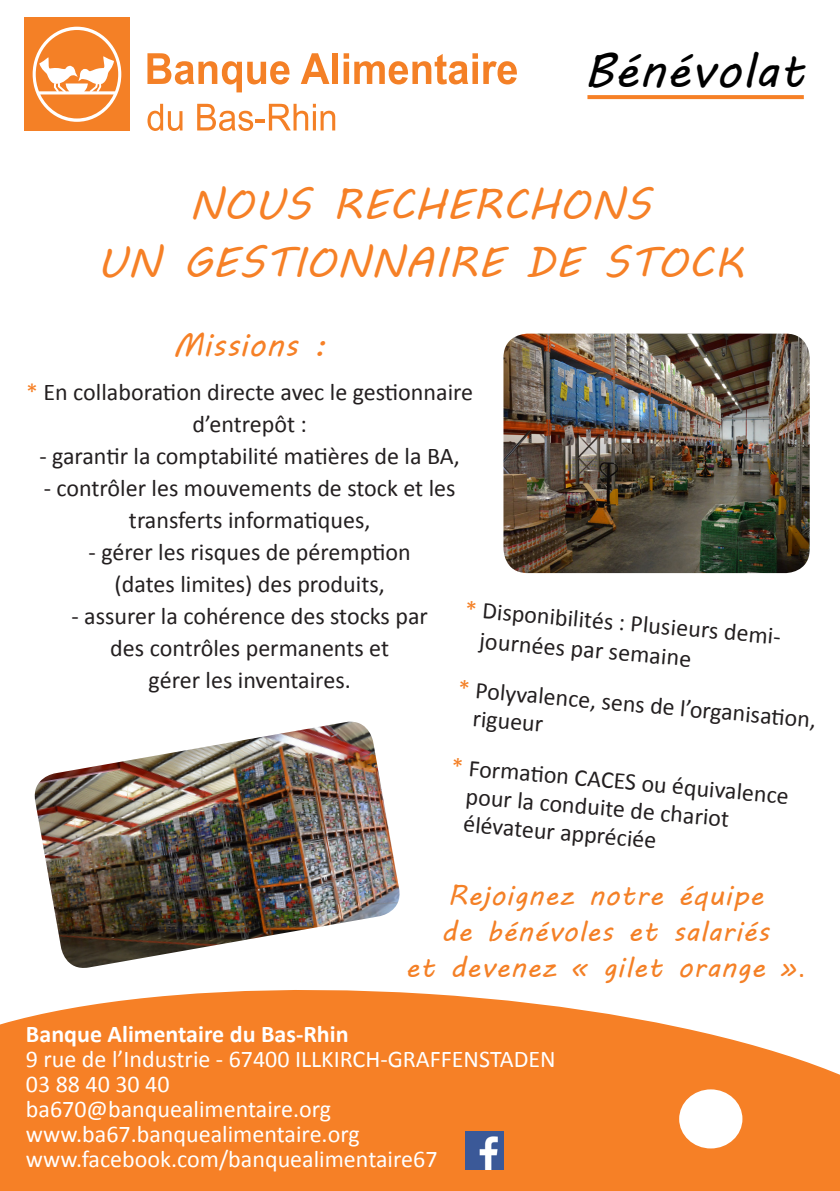
<style>
.page{position:relative;width:840px;height:1191px;background:#fff}
.page>*{position:absolute;margin:0;border:0;box-sizing:border-box;transform-origin:0 0}
.t1{font:48px "MV Boli";letter-spacing:.02em;color:#000}
.t2{font:42px "MV Boli";letter-spacing:.02em;color:#f68026}
.t3{font:32px "MV Boli";letter-spacing:.02em;color:#f68026}
.t4{font:28px "MV Boli";letter-spacing:.03em;color:#f48026}
.t5{font:24px/32px "Calibri";color:#231f20;text-align:center}
.t6{font:24px "Calibri";color:#fff}
.t7{font:700 24px "Calibri";color:#fff}
.s1{color:#f68026}
.s2{color:#f48026}
.s3{font-family:"Calibri"}
</style>
<div class="page">
<svg style="left:0;top:990px;width:839px;height:201px;fill:#f68026"></svg>
<div style="left:678px;top:1089px;width:64px;height:59px;background:#fff;border-radius:50%"></div>
<div style="left:24px;top:18px;width:106px;height:113px;background:#f48026"></div>
<svg style="left:147px;top:53px;width:142px;height:39px"></svg>
<svg style="left:300px;top:53px;width:29px;height:31px"></svg>
<div style="left:332px;top:53px;width:6px;height:31px;background:#f48026"></div>
<svg style="left:343px;top:53px;width:134px;height:31px"></svg>
<div style="left:472px;top:62px;width:5px;height:22px;background:#f48026"></div>
<svg style="left:483px;top:61px;width:33px;height:23px"></svg>
<svg style="left:33px;top:27px;width:88px;height:95px"></svg>
<svg style="left:147px;top:104px;width:35px;height:27px"></svg>
<svg style="left:197px;top:104px;width:138px;height:27px"></svg>
<img style="left:465px;top:1131px;width:38px;height:38px">
<img style="left:34px;top:721px;width:366px;height:247px">
<img style="left:503px;top:334px;width:306px;height:239px">
<svg style="left:587px;top:95px;width:216px;height:4px"></svg>
<p class="t1" style="left:584px;top:38px;width:222px">Bénévolat</p>
<p class="t2" style="left:189px;top:176px;width:462px">NOUS RECHERCHONS</p>
<p class="t2" style="left:97px;top:234px;width:647px">UN GESTIONNAIRE DE STOCK</p>
<p class="t3" style="left:173px;top:323px;width:155px">Missions :</p>
<p class="t5" style="left:26px;top:376px;width:448px"><span class="s1">*</span> En collaboration directe avec le gestionnaire d’entrepôt :</p>
<p class="t5" style="left:39px;top:440px;width:422px">- garantir la comptabilité matières de la BA,</p>
<p class="t5" style="left:44px;top:472px;width:413px">- contrôler les mouvements de stock et les transferts informatiques,</p>
<p class="t5" style="left:88px;top:536px;width:323px">- gérer les risques de péremption</p>
<p class="t5" style="left:114px;top:568px;width:271px">(dates limites) des produits,</p>
<p class="t5" style="left:71px;top:600px;width:358px">- assurer la cohérence des stocks par</p>
<p class="t5" style="left:110px;top:632px;width:280px">des contrôles permanents et</p>
<p class="t5" style="left:148px;top:664px;width:203px">gérer les inventaires.</p>
<p class="t5" style="left:466px;top:593px;width:335px;rotate:5deg"><span class="s2">*</span> Disponibilités : Plusieurs demi-</p>
<p class="t5" style="left:480px;top:624px;width:214px;rotate:5deg">journées par semaine</p>
<p class="t5" style="left:459px;top:672px;width:360px;rotate:5deg"><span class="s2">*</span> Polyvalence, sens de l’organisati on,</p>
<p class="t5" style="left:474px;top:702px;width:72px;rotate:5deg">rigueur</p>
<p class="t5" style="left:452px;top:750px;width:340px;rotate:5deg"><span class="s2">*</span> Formati on CACES ou équivalence</p>
<p class="t5" style="left:467px;top:779px;width:265px;rotate:5deg">pour la conduite de chariot</p>
<p class="t5" style="left:464px;top:807px;width:195px;rotate:5deg">élévateur appréciée</p>
<p class="t4" style="left:447px;top:876px;width:317px">Rejoignez notre équipe</p>
<p class="t4" style="left:441px;top:912px;width:329px">de bénévoles et salariés</p>
<p class="t4" style="left:405px;top:948px;width:401px">et devenez « gilet orange »<span class="s3">.</span></p>
<p class="t7" style="left:26px;top:1018px;width:324px">Banque Alimentaire du Bas-Rhin</p>
<p class="t6" style="left:26px;top:1043px;width:531px">9 rue de l’Industrie - 67400 ILLKIRCH-GRAFFENSTADEN</p>
<p class="t6" style="left:26px;top:1068px;width:145px">03 88 40 30 40</p>
<p class="t6" style="left:26px;top:1093px;width:306px">ba670@banquealimentaire.org</p>
<p class="t6" style="left:26px;top:1118px;width:335px">www.ba67.banquealimentaire.org</p>
<p class="t6" style="left:26px;top:1143px;width:413px">www.facebook.com/banquealimentaire67</p>
</div>
